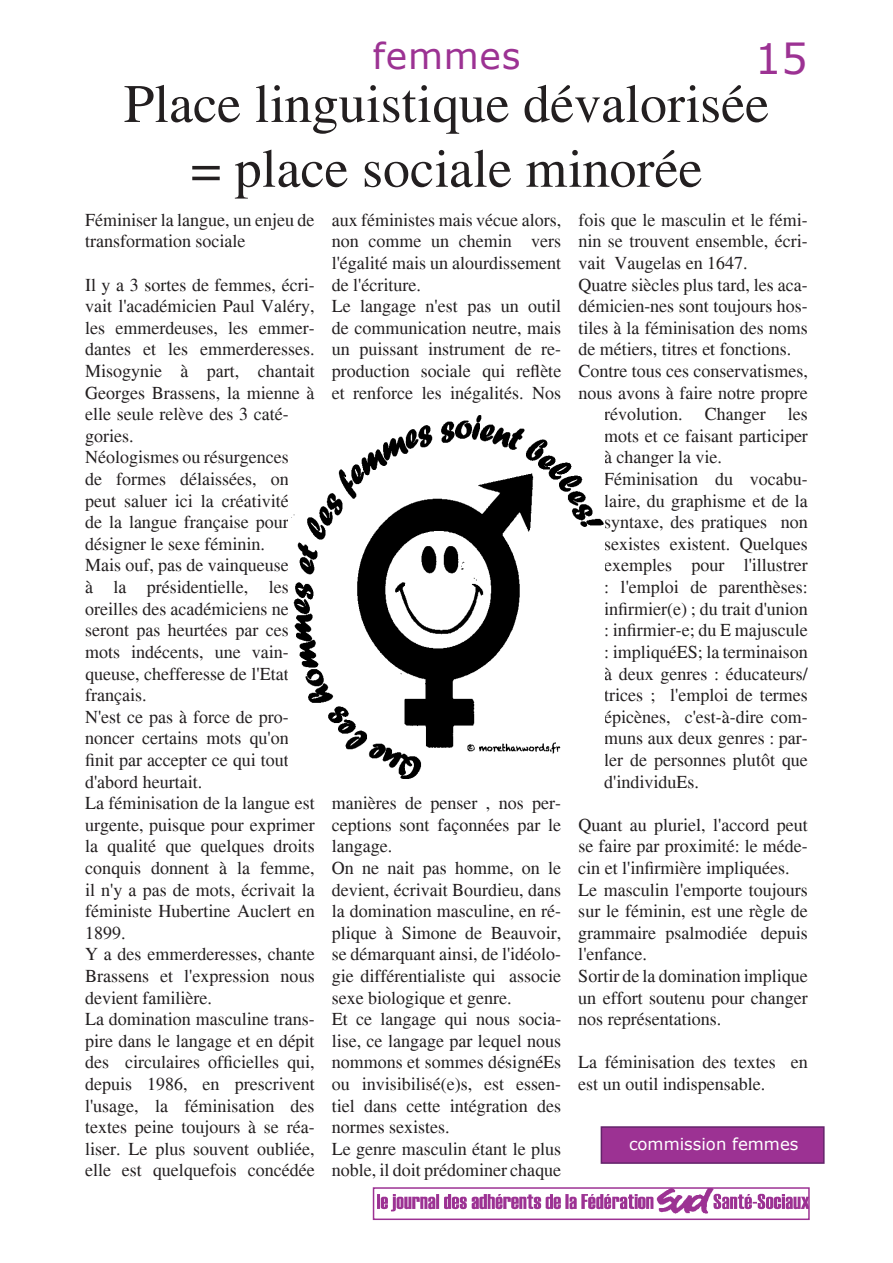
<style>
.page{position:relative;width:893px;height:1263px;background:#fff}
.page>*{position:absolute;margin:0;border:0;box-sizing:border-box;transform-origin:0 0}
.t1{font:54px/64.8px "Times";color:#231f20;text-align:center}
.t2{font:42px "Verdana";color:#9c3293}
.t3{font:36px "Verdana";letter-spacing:.02em;color:#9c3293}
.t4{font:18px/21.6px "Times";color:#231f20}
.t5{font:16.5px "Verdana";color:#fff}
</style>
<div class="page">
<img style="left:291px;top:415px;width:313px;height:364px">
<div style="left:601px;top:1126px;width:224px;height:38px;background:#9c3293;border:2px solid #63236a"></div>
<img style="left:377px;top:1190px;width:430px;height:24px">
<div style="left:373px;top:1187px;width:437px;height:33px;border:2px solid #9c3293"></div>
<h3 class="t3" style="left:372px;top:32px;width:149px">femmes</h3>
<h2 class="t2" style="left:755px;top:30px;width:55px">15</h2>
<h1 class="t1" style="left:124px;top:71px;width:646px">Place linguistique dévalorisée = place sociale minorée</h1>
<p class="t4" style="left:85px;top:209px;width:231px">Féminiser la langue, un enjeu de transformation sociale</p>
<p class="t4" style="left:85px;top:274px;width:231px">Il y a 3 sortes de femmes, écri&shy;vait l'académicien Paul Valéry, les emmerdeuses, les emmer&shy;dantes et les emmerderesses.<br>Misogynie à part, chantait<br>Georges Brassens, la mienne à elle seule relève des 3 caté&shy;gories.<br>Néologismes ou résurgences<br>de formes délaissées, on peut saluer ici la créativité<br>de la langue française pour désigner le sexe féminin.<br>Mais ouf, pas de vainqueuse<br>à la présidentielle, les oreilles des académiciens ne seront pas heurtées par ces mots indécents, une vain&shy;queuse, chefferesse de l'Etat français.<br>N'est ce pas à force de pro&shy;noncer certains mots qu'on finit par accepter ce qui tout d'abord heurtait.<br>La féminisation de la langue est urgente, puisque pour exprimer la qualité que quelques droits conquis donnent à la femme, il n'y a pas de mots, écrivait la féministe Hubertine Auclert en<br>1899.<br>Y a des emmerderesses, chante<br>Brassens et l'expression nous devient familière.<br>La domination masculine trans&shy;pire dans le langage et en dépit des circulaires officielles qui, depuis 1986, en prescrivent l'usage, la féminisation des textes peine toujours à se réa&shy;liser. Le plus souvent oubliée, elle est quelquefois concédée</p>
<p class="t4" style="left:332px;top:209px;width:231px">aux féministes mais vécue alors, non comme un chemin vers l'égalité mais un alourdissement de l'écriture.<br>Le langage n'est pas un outil de communication neutre, mais un puissant instrument de re&shy;production sociale qui reflète et renforce les inégalités. Nos</p>
<p class="t4" style="left:332px;top:792px;width:231px">manières de penser , nos per&shy;ceptions sont façonnées par le langage.<br>On ne nait pas homme, on le devient, écrivait Bourdieu, dans la domination masculine, en ré&shy;plique à Simone de Beauvoir, se démarquant ainsi, de l'idéolo&shy;gie différentialiste qui associe sexe biologique et genre.<br>Et ce langage qui nous socia&shy;lise, ce langage par lequel nous nommons et sommes désignéEs ou invisibilisé(e)s, est essen&shy;tiel dans cette intégration des normes sexistes.<br>Le genre masculin étant le plus noble, il doit prédominer chaque</p>
<p class="t4" style="left:578px;top:209px;width:231px">fois que le masculin et le fémi-</p>
<p class="t4" style="left:578px;top:230px;width:231px">nin se trouvent ensemble, écri-</p>
<p class="t4" style="left:578px;top:252px;width:171px">vait Vaugelas en 1647.</p>
<p class="t4" style="left:578px;top:274px;width:231px">Quatre siècles plus tard, les aca-</p>
<p class="t4" style="left:578px;top:295px;width:231px">démicien-nes sont toujours hos-</p>
<p class="t4" style="left:578px;top:317px;width:231px">tiles à la féminisation des noms</p>
<p class="t4" style="left:578px;top:338px;width:214px">de métiers, titres et fonctions.</p>
<p class="t4" style="left:578px;top:360px;width:231px">Contre tous ces conservatismes,</p>
<p class="t4" style="left:578px;top:382px;width:231px">nous avons à faire notre propre</p>
<p class="t4" style="left:604px;top:403px;width:205px">révolution. Changer les</p>
<p class="t4" style="left:604px;top:425px;width:205px">mots et ce faisant participer</p>
<p class="t4" style="left:604px;top:446px;width:119px">à changer la vie.</p>
<p class="t4" style="left:604px;top:468px;width:205px">Féminisation du vocabu-</p>
<p class="t4" style="left:604px;top:490px;width:205px">laire, du graphisme et de la</p>
<p class="t4" style="left:604px;top:511px;width:205px">syntaxe, des pratiques non</p>
<p class="t4" style="left:604px;top:533px;width:205px">sexistes existent. Quelques</p>
<p class="t4" style="left:604px;top:554px;width:205px">exemples pour l'illustrer</p>
<p class="t4" style="left:604px;top:576px;width:205px">: l'emploi de parenthèses:</p>
<p class="t4" style="left:604px;top:598px;width:205px">infirmier(e) ; du trait d'union</p>
<p class="t4" style="left:604px;top:619px;width:205px">: infirmier-e; du E majuscule</p>
<p class="t4" style="left:604px;top:641px;width:205px">: impliquéES; la terminaison</p>
<p class="t4" style="left:604px;top:662px;width:205px">à deux genres : éducateurs/</p>
<p class="t4" style="left:604px;top:684px;width:205px">trices ; l'emploi de termes</p>
<p class="t4" style="left:604px;top:706px;width:205px">épicènes, c'est-à-dire com-</p>
<p class="t4" style="left:604px;top:727px;width:205px">muns aux deux genres : par-</p>
<p class="t4" style="left:604px;top:749px;width:205px">ler de personnes plutôt que</p>
<p class="t4" style="left:604px;top:770px;width:96px">d'individuEs.</p>
<p class="t4" style="left:578px;top:814px;width:231px">Quant au pluriel, l'accord peut se faire par proximité: le méde&shy;cin et l'infirmière impliquées.<br>Le masculin l'emporte toujours sur le féminin, est une règle de grammaire psalmodiée depuis l'enfance.<br>Sortir de la domination implique un effort soutenu pour changer nos représentations.</p>
<p class="t4" style="left:578px;top:1051px;width:231px">La féminisation des textes en est un outil indispensable.</p>
<p class="t5" style="left:629px;top:1132px;width:171px">commission femmes</p>
</div>
